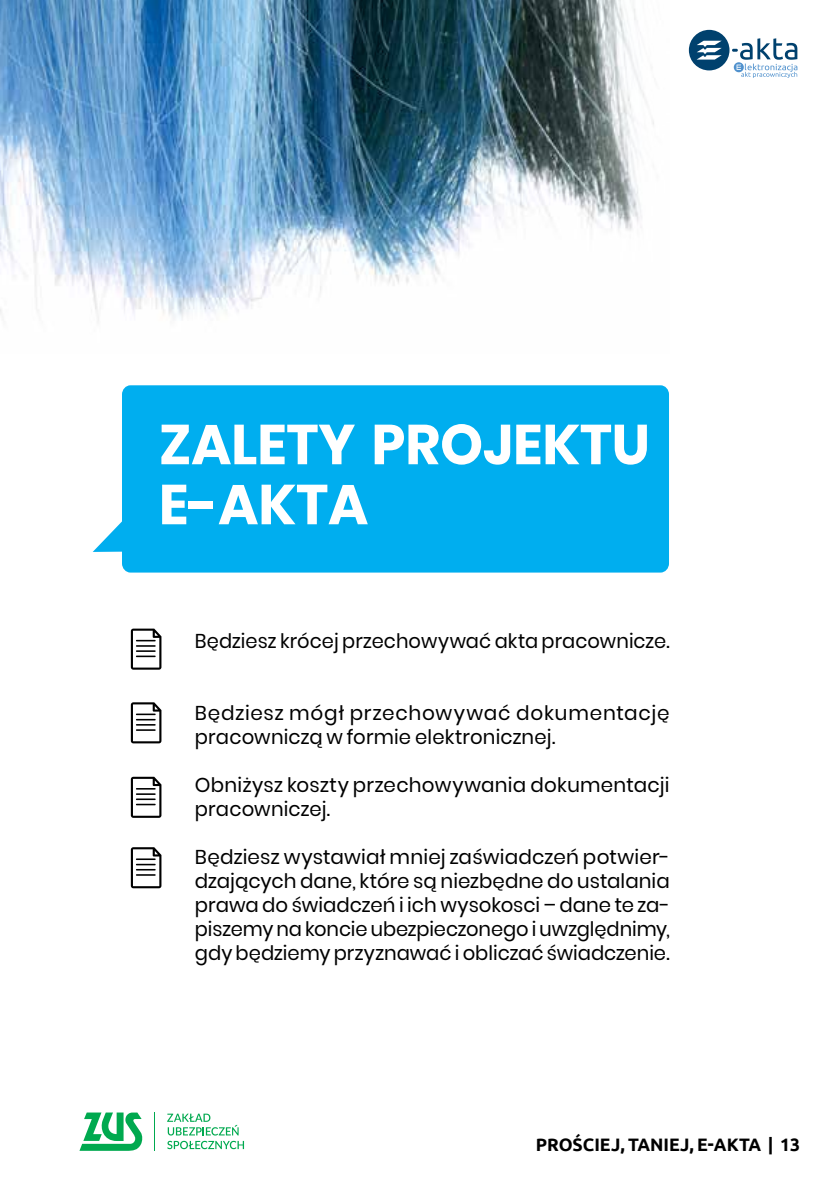
<style>
.page{position:relative;width:840px;height:1191px;background:#fff}
.page>*{position:absolute;margin:0;border:0;box-sizing:border-box;transform-origin:0 0}
.t1{font:700 56px/60px "Poppins";color:#fff}
.t2{font:20px/24px "Poppins";letter-spacing:.005em;color:#000}
.t3{font:20px/24px "Poppins";letter-spacing:.03em;color:#000}
.t4{font:700 18px "Ubuntu";color:#000}
</style>
<div class="page">
<svg style="left:688px;top:30px;width:109px;height:48px"></svg>
<svg style="left:167px;top:1113px;width:77px;height:36px"></svg>
<svg style="left:79px;top:1112px;width:64px;height:38px"></svg>
<hr style="left:154px;top:1112px;width:1px;height:38px;background:#00a94f">
<svg style="left:131px;top:628px;width:30px;height:41px"></svg>
<svg style="left:131px;top:702px;width:30px;height:41px"></svg>
<svg style="left:131px;top:776px;width:30px;height:42px"></svg>
<svg style="left:131px;top:847px;width:30px;height:41px"></svg>
<img style="left:0;top:0;width:654px;height:321px">
<div style="left:93px;top:385px;width:575px;height:187px;background:#00aeef"></div>
<h1 class="t1" style="left:159px;top:415px;width:492px">ZALETY PROJEKTU<br>E-AKTA</h1>
<p class="t2" style="left:195px;top:629px;width:476px">Będziesz krócej przechowywać akta pracownicze.</p>
<p class="t3" style="left:195px;top:701px;width:476px">Będziesz mógł przechowywać dokumentację pracowniczą w formie elektronicznej.</p>
<p class="t2" style="left:195px;top:773px;width:476px">Obniżysz koszty przechowywania dokumentacji pracowniczej.</p>
<p class="t2" style="left:195px;top:845px;width:476px;text-align:justify">Będziesz wystawiał mniej zaświadczeń potwier&shy;dzających dane, które są niezbędne do ustalania prawa do świadczeń i ich wysokosci – dane te za&shy;piszemy na koncie ubezpieczonego i uwzględnimy, gdy będziemy przyznawać i obliczać świadczenie.</p>
<p class="t4" style="left:535px;top:1134px;width:266px">PROŚCIEJ, TANIEJ, E-AKTA | 13</p>
</div>
